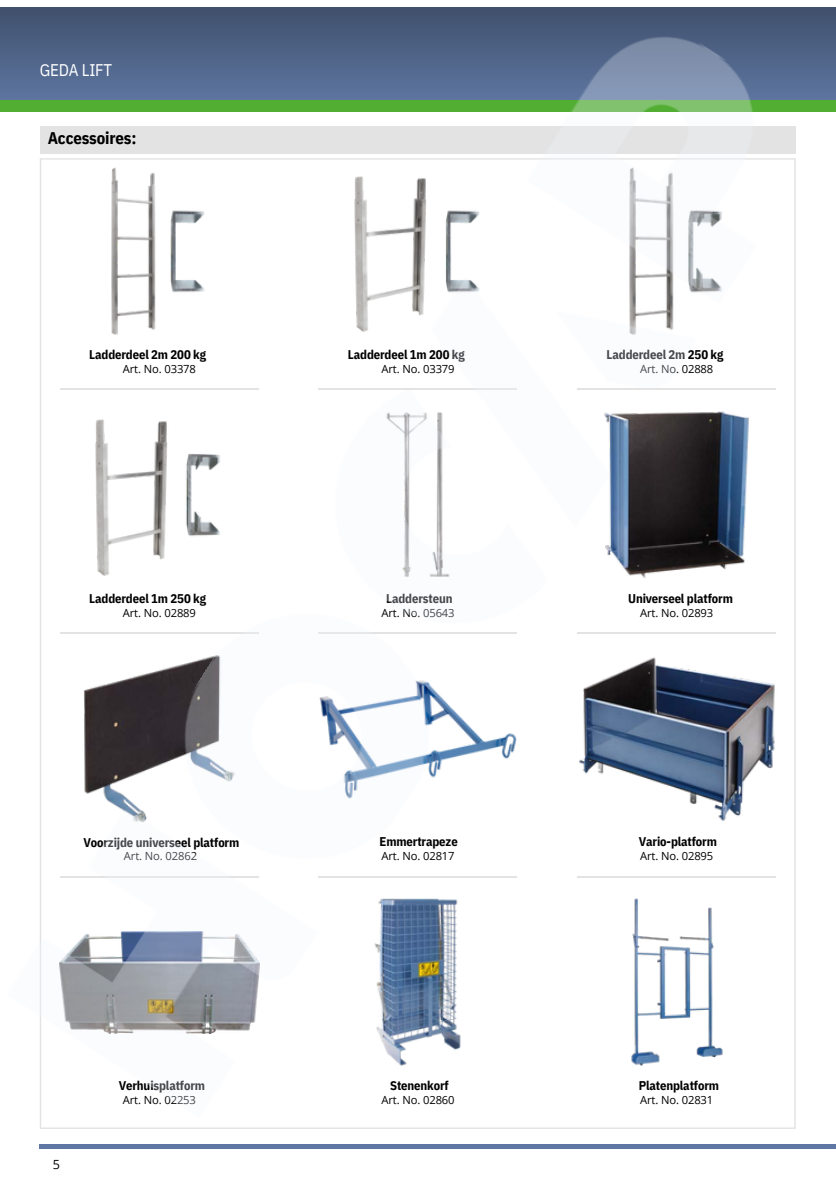
<style>
.page{position:relative;width:836px;height:1196px;background:#fff}
.page>*{position:absolute;margin:0;border:0;box-sizing:border-box;transform-origin:0 0}
.t1{font:700 16.8px "IBM Plex Sans Cond";letter-spacing:-.01em;color:#000}
.t2{font:16.8px "IBM Plex Sans Cond";letter-spacing:-.01em;color:#fff}
.t3{font:700 12.6px "IBM Plex Sans Cond";letter-spacing:-.01em;color:#000}
.t4{font:12.6px "Open Sans";color:#000}
.t5{font:11.2px "Open Sans";letter-spacing:-.01em;color:#000}
</style>
<div class="page">
<hr style="left:40px;top:1144px;width:795px;height:4px;background:#5f78a3">
<img style="left:0;top:7px;width:835px;height:1112px">
<h1 class="t2" style="left:40px;top:58px;width:74px">GEDA LIFT</h1>
<h1 class="t1" style="left:48px;top:127px;width:90px">Accessoires:</h1>
<p class="t3" style="left:89px;top:346px;width:118px">Ladderdeel 2m 200 kg</p>
<p class="t3" style="left:348px;top:346px;width:118px">Ladderdeel 1m 200 kg</p>
<p class="t3" style="left:606px;top:346px;width:118px">Ladderdeel 2m 250 kg</p>
<p class="t5" style="left:123px;top:361px;width:75px">Art. No. 03378</p>
<p class="t5" style="left:381px;top:361px;width:75px">Art. No. 03379</p>
<p class="t5" style="left:640px;top:361px;width:75px">Art. No. 02888</p>
<p class="t3" style="left:89px;top:590px;width:118px">Ladderdeel 1m 250 kg</p>
<p class="t3" style="left:386px;top:590px;width:68px">Laddersteun</p>
<p class="t3" style="left:628px;top:590px;width:106px">Universeel platform</p>
<p class="t5" style="left:123px;top:604px;width:75px">Art. No. 02889</p>
<p class="t5" style="left:381px;top:604px;width:75px">Art. No. 05643</p>
<p class="t5" style="left:640px;top:604px;width:75px">Art. No. 02893</p>
<p class="t3" style="left:83px;top:833px;width:157px">Voorzijde universeel platform</p>
<p class="t3" style="left:379px;top:833px;width:80px">Emmertrapeze</p>
<p class="t3" style="left:638px;top:833px;width:80px">Vario-platform</p>
<p class="t5" style="left:124px;top:848px;width:75px">Art. No. 02862</p>
<p class="t5" style="left:381px;top:848px;width:75px">Art. No. 02817</p>
<p class="t5" style="left:640px;top:848px;width:75px">Art. No. 02895</p>
<p class="t3" style="left:119px;top:1077px;width:88px">Verhuisplatform</p>
<p class="t3" style="left:390px;top:1077px;width:60px">Stenenkorf</p>
<p class="t3" style="left:638px;top:1076px;width:82px">Platenplatform</p>
<p class="t5" style="left:123px;top:1092px;width:75px">Art. No. 02253</p>
<p class="t5" style="left:381px;top:1092px;width:75px">Art. No. 02860</p>
<p class="t5" style="left:640px;top:1092px;width:75px">Art. No. 02831</p>
<p class="t4" style="left:53px;top:1155px;width:9px">5</p>
</div>
